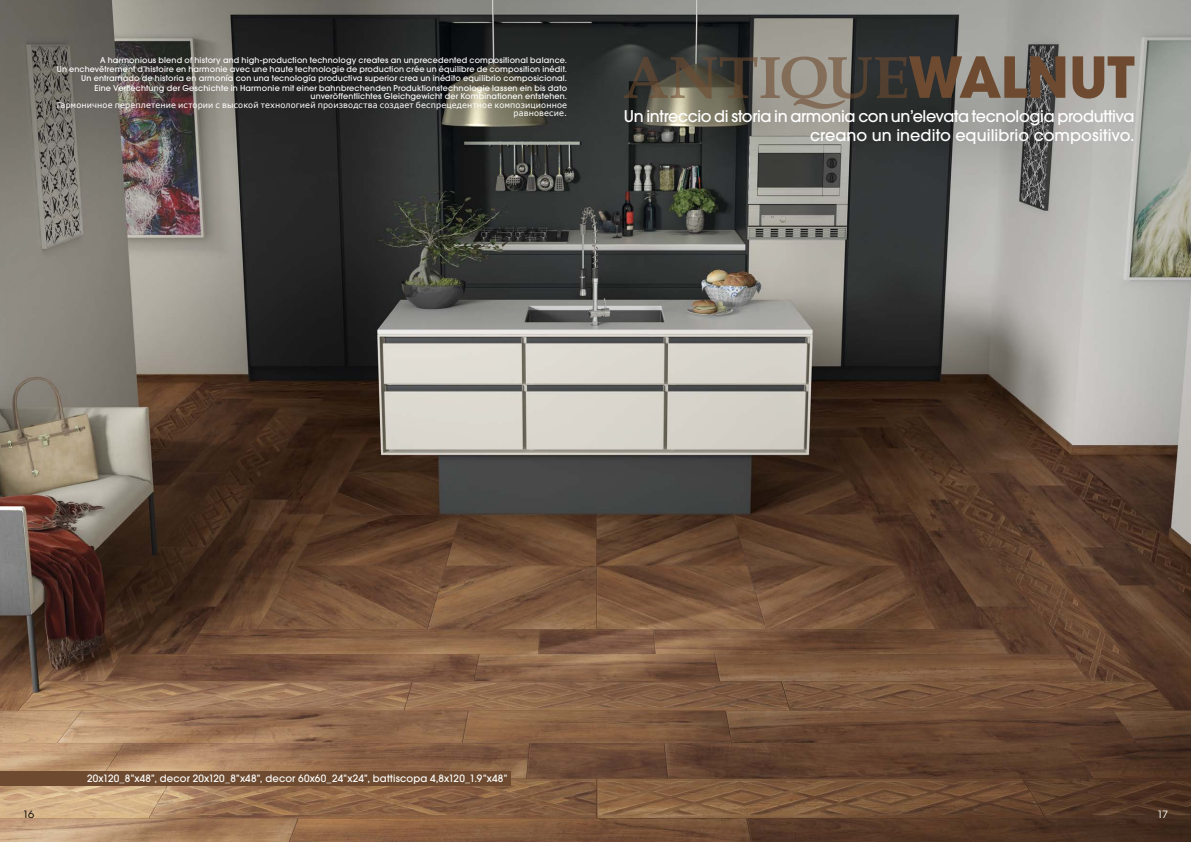
<style>
.page{position:relative;width:1191px;height:842px;background:#fff}
.page>*{position:absolute;margin:0;border:0;box-sizing:border-box;transform-origin:0 0}
.t1{font:500 16px/19.2px "Avant Garde";letter-spacing:-.02em;color:#fff;text-align:right}
.t2{font:500 10px "Avant Garde";letter-spacing:.01em;color:#fff}
.t3{font:10px "Avant Garde";color:#000;scale:1.1 1}
.t4{font:10px "Avant Garde";color:#fff;scale:1.1 1}
.t5{font:8.2px/8px "Verdana";letter-spacing:.015em;color:#fff;text-align:right}
.t6{font:500 8px/9.2px "Avant Garde";letter-spacing:.02em;color:#fff;text-align:right}
</style>
<div class="page">
<img style="left:0;top:0;width:1191px;height:842px">
<svg style="left:624px;top:56px;width:510px;height:53px;background:#6d6256"></svg>
<div style="left:0;top:771px;width:510px;height:14px;background:#6e4b30"></div>
<p class="t6" style="left:57px;top:56px;width:512px">A harmonious blend of history and high-production technology creates an unprecedented compositional balance.<br>Un enchevêtrement d’histoire en harmonie avec une haute technologie de production crée un équilibre de composition inédit.<br>Un entramado de historia en armonía con una tecnología productiva superior crea un inédito equilibrio composicional.<br>Eine Verflechtung der Geschichte in Harmonie mit einer bahnbrechenden Produktionstechnologie lassen ein bis dato</p>
<p class="t6" style="left:310px;top:91px;width:258px">unveröffentlichtes Gleichgewicht der Kombinationen entstehen.</p>
<p class="t5" style="left:57px;top:101px;width:512px">Гармоничное переплетение истории с высокой технологией производства создает беспрецедентное композиционное равновесие.</p>
<h1 class="t1" style="left:624px;top:106px;width:512px">Un intreccio di storia in armonia con un’elevata tecnologia produttiva creano un inedito equilibrio compositivo.</h1>
<p class="t2" style="left:87px;top:772px;width:422px">20x120_8”x48”, decor 20x120_8”x48”, decor 60x60_24”x24”, battiscopa 4,8x120_1.9”x48”</p>
<p class="t3" style="left:23px;top:808px;width:12px">16</p>
<p class="t4" style="left:1157px;top:808px;width:12px">17</p>
</div>
